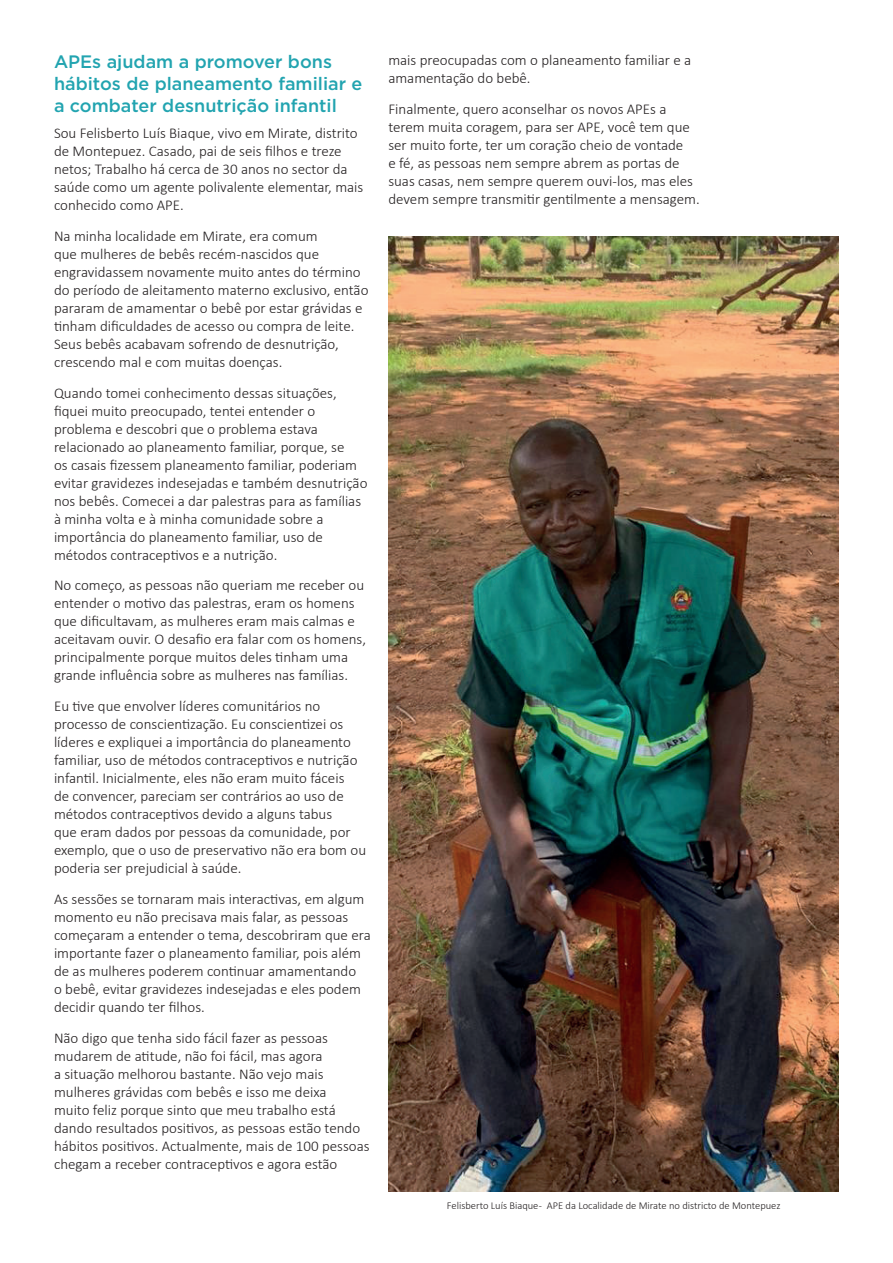
<style>
.page{position:relative;width:893px;height:1263px;background:#fff}
.page>*{position:absolute;margin:0;border:0;box-sizing:border-box;transform-origin:0 0}
.t1{font:500 18px/21.6px "Gotham";color:#22a4b0}
.t2{font:300 15px/18px "Calibri";color:#231f20}
.t3{font:300 10.5px "Calibri";color:#231f20}
</style>
<div class="page">
<img style="left:388px;top:236px;width:451px;height:956px">
<p class="t1" style="left:54px;top:51px;width:310px">APEs ajudam a promover bons hábitos de planeamento familiar e a combater desnutrição infantil</p>
<p class="t2" style="left:54px;top:124px;width:311px">Sou Felisberto Luís Biaque, vivo em Mirate, distrito de Montepuez. Casado, pai de seis filhos e treze netos; Trabalho há cerca de 30 anos no sector da saúde como um agente polivalente elementar, mais conhecido como APE.</p>
<p class="t2" style="left:54px;top:227px;width:316px">Na minha localidade em Mirate, era comum<br>que mulheres de bebês recém-nascidos que engravidassem novamente muito antes do término do período de aleitamento materno exclusivo, então pararam de amamentar o bebê por estar grávidas e tinham dificuldades de acesso ou compra de leite.<br>Seus bebês acabavam sofrendo de desnutrição, crescendo mal e com muitas doenças.</p>
<p class="t2" style="left:54px;top:383px;width:315px">Quando tomei conhecimento dessas situações, fiquei muito preocupado, tentei entender o problema e descobri que o problema estava relacionado ao planeamento familiar, porque, se<br>os casais fizessem planeamento familiar, poderiam evitar gravidezes indesejadas e também desnutrição nos bebês. Comecei a dar palestras para as famílias à minha volta e à minha comunidade sobre a importância do planeamento familiar, uso de métodos contraceptivos e a nutrição.</p>
<p class="t2" style="left:54px;top:576px;width:314px">No começo, as pessoas não queriam me receber ou entender o motivo das palestras, eram os homens que dificultavam, as mulheres eram mais calmas e aceitavam ouvir. O desafio era falar com os homens, principalmente porque muitos deles tinham uma grande influência sobre as mulheres nas famílias.</p>
<p class="t2" style="left:54px;top:697px;width:314px">Eu tive que envolver líderes comunitários no processo de conscientização. Eu conscientizei os líderes e expliquei a importância do planeamento familiar, uso de métodos contraceptivos e nutrição infantil. Inicialmente, eles não eram muito fáceis<br>de convencer, pareciam ser contrários ao uso de métodos contraceptivos devido a alguns tabus<br>que eram dados por pessoas da comunidade, por exemplo, que o uso de preservativo não era bom ou poderia ser prejudicial à saúde.</p>
<p class="t2" style="left:54px;top:890px;width:318px">As sessões se tornaram mais interactivas, em algum momento eu não precisava mais falar, as pessoas começaram a entender o tema, descobriram que era importante fazer o planeamento familiar, pois além de as mulheres poderem continuar amamentando<br>o bebê, evitar gravidezes indesejadas e eles podem decidir quando ter filhos.</p>
<p class="t2" style="left:54px;top:1028px;width:317px">Não digo que tenha sido fácil fazer as pessoas mudarem de atitude, não foi fácil, mas agora<br>a situação melhorou bastante. Não vejo mais mulheres grávidas com bebês e isso me deixa<br>muito feliz porque sinto que meu trabalho está dando resultados positivos, as pessoas estão tendo hábitos positivos. Actualmente, mais de 100 pessoas chegam a receber contraceptivos e agora estão</p>
<p class="t2" style="left:388px;top:51px;width:304px">mais preocupadas com o planeamento familiar e a amamentação do bebê.</p>
<p class="t2" style="left:388px;top:100px;width:313px">Finalmente, quero aconselhar os novos APEs a terem muita coragem, para ser APE, você tem que ser muito forte, ter um coração cheio de vontade<br>e fé, as pessoas nem sempre abrem as portas de suas casas, nem sempre querem ouvi-los, mas eles devem sempre transmitir gentilmente a mensagem.</p>
<p class="t3" style="left:447px;top:1199px;width:335px">Felisberto Luís Biaque - APE da Localidade de Mirate no districto de Montepuez</p>
</div>
